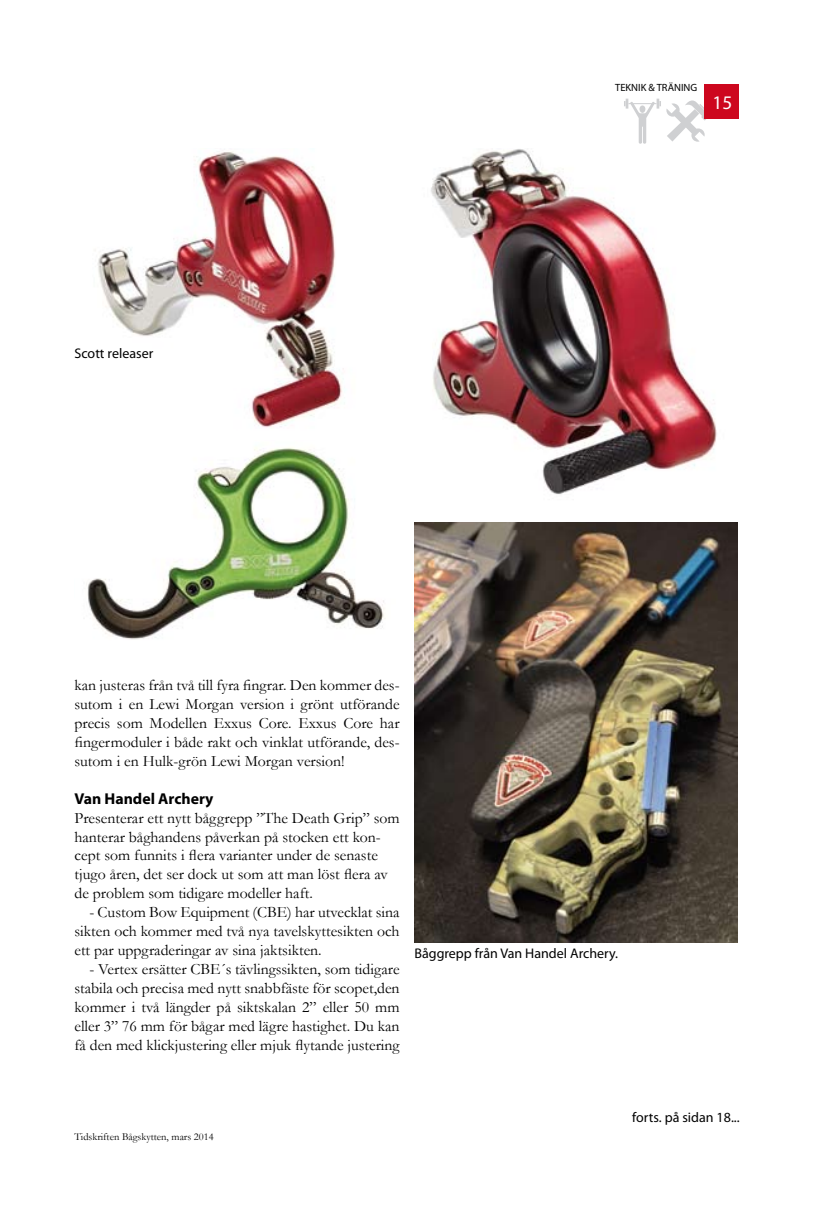
<style>
.page{position:relative;width:839px;height:1211px;background:#fff}
.page>*{position:absolute;margin:0;border:0;box-sizing:border-box;transform-origin:0 0}
.t1{font:19.25px "Myriad Pro";color:#fff}
.t2{font:15.75px/18.9px "Garamond";color:#000;text-align:justify}
.t3{font:700 15.75px "Myriad Pro";color:#000}
.t4{font:14px "Myriad Pro";color:#000}
.t5{font:10.5px "Garamond";color:#000}
.t6{font:10.5px "Myriad Pro";color:#000}
</style>
<div class="page">
<div style="left:703px;top:84px;width:35px;height:35px;background:#cd071e"></div>
<img style="left:431px;top:149px;width:286px;height:346px">
<img style="left:97px;top:151px;width:247px;height:277px">
<img style="left:86px;top:447px;width:300px;height:193px">
<img style="left:414px;top:522px;width:323px;height:421px">
<svg style="left:703px;top:98px;width:1px;height:21px"></svg>
<p class="t4" style="left:74px;top:344px;width:80px">Scott releaser</p>
<p class="t6" style="left:615px;top:81px;width:84px">TEKNIK &amp; TRÄNING</p>
<p class="t1" style="left:712px;top:90px;width:21px">15</p>
<p class="t2" style="left:74px;top:675px;width:326px">kan justeras från två till fyra fingrar. Den kommer des&shy;sutom i en Lewi Morgan version i grönt utförande precis som Modellen Exxus Core. Exxus Core har fingermoduler i både rakt och vinklat utförande, des&shy;sutom i en Hulk-grön Lewi Morgan version!</p>
<p class="t3" style="left:74px;top:788px;width:140px">Van Handel Archery</p>
<p class="t2" style="left:74px;top:807px;width:326px;text-align:left">Presenterar ett nytt båggrepp ”The Death Grip” som hanterar båghandens påverkan på stocken ett kon&shy;cept som funnits i flera varianter under de senaste tjugo åren, det ser dock ut som att man löst flera av de problem som tidigare modeller haft.</p>
<p class="t2" style="left:74px;top:902px;width:326px;text-indent:15px">- Custom Bow Equipment (CBE) har utvecklat sina sikten och kommer med två nya tavelskyttesikten och ett par uppgraderingar av sina jaktsikten.</p>
<p class="t2" style="left:74px;top:959px;width:326px;text-indent:15px">- Vertex ersätter CBE´s tävlingssikten, som tidigare stabila och precisa med nytt snabbfäste för scopet,den kommer i två längder på siktskalan 2” eller 50 mm eller 3” 76 mm för bågar med lägre hastighet. Du kan få den med klickjustering eller mjuk flytande justering</p>
<p class="t4" style="left:414px;top:944px;width:205px">Båggrepp från Van Handel Archery.</p>
<p class="t5" style="left:74px;top:1129px;width:141px">Tidskriften Bågskytten, mars 2014</p>
<p class="t4" style="left:632px;top:1108px;width:109px">forts. på sidan 18...</p>
</div>
